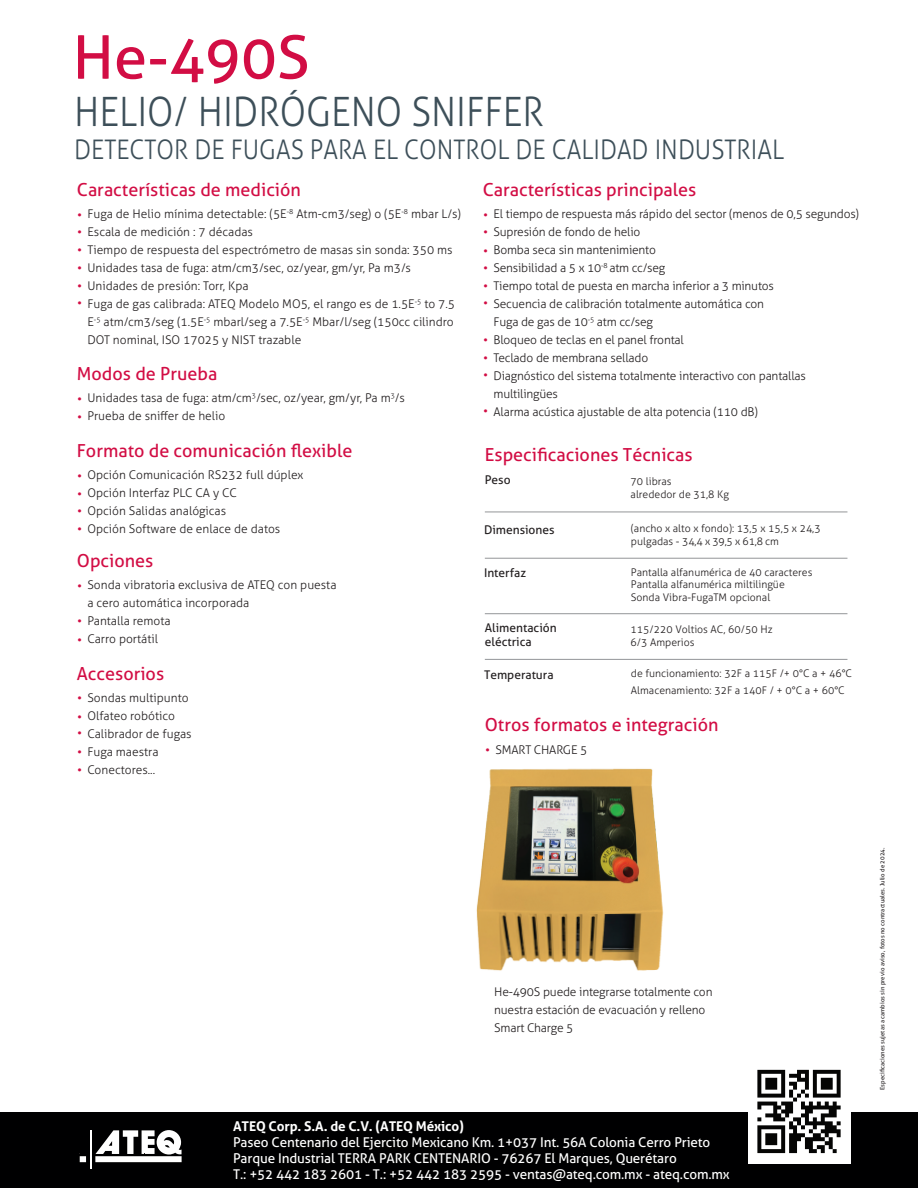
<style>
.page{position:relative;width:918px;height:1188px;background:#fff}
.page>*{position:absolute;margin:0;border:0;box-sizing:border-box;transform-origin:0 0}
.t1{font:60px "Aller";color:#d20d44}
.t2{font:300 40.5px "Aller";color:#3d4f59;scale:.9 1}
.t3{font:300 27px "Aller";color:#3d4f59;scale:.9 1}
.t4{font:18px "Aller";color:#d20d44}
.t5{font:13.5px/16.2px "Aller";letter-spacing:-.01em;color:#fff}
.t6{font:700 13.5px "Aller";letter-spacing:-.01em;color:#fff}
.t7{font:300 13.5px/17.7px "Aller";color:#d20d44}
.t8{font:300 12px/18px "Aller";letter-spacing:-.01em;color:#231f20}
.t9{font:12px/14.4px "Aller";color:#231f20}
.t10{font:300 10.5px/12.6px "Aller";color:#231f20}
.t11{font:6px "Aller";color:#231f20}
</style>
<div class="page">
<div style="left:0;top:1112px;width:918px;height:76px;background:#000001"></div>
<div style="left:749px;top:1062px;width:102px;height:102px;background:#fff"></div>
<hr style="left:90px;top:1131px;width:2px;height:38px;background:#fff">
<svg style="left:79px;top:1130px;width:103px;height:32px"></svg>
<svg style="left:757px;top:1070px;width:84px;height:83px"></svg>
<hr style="left:485px;top:512px;width:362px;height:1px;background:#939598">
<hr style="left:485px;top:558px;width:362px;height:1px;background:#939598">
<hr style="left:485px;top:613px;width:362px;height:1px;background:#939598">
<hr style="left:485px;top:659px;width:362px;height:1px;background:#939598">
<img style="left:476px;top:768px;width:188px;height:203px">
<h1 class="t1" style="left:73px;top:21px;width:238px">He-490S</h1>
<h2 class="t2" style="left:74px;top:88px;width:523px">HELIO/ HIDRÓGENO SNIFFER</h2>
<h3 class="t3" style="left:74px;top:133px;width:790px">DETECTOR DE FUGAS PARA EL CONTROL DE CALIDAD INDUSTRIAL</h3>
<h3 class="t4" style="left:77px;top:178px;width:226px">Características de medición</h3>
<p class="t7" style="left:77px;top:206px;width:7px;text-align:justify">• • • • • •</p>
<p class="t8" style="left:87px;top:205px;width:375px">Fuga de Helio mínima detectable: (5E<sup>-8</sup> Atm-cm3/seg) o (5E<sup>-8</sup> mbar L/s)<br>Escala de medición : 7 décadas<br>Tiempo de respuesta del espectrómetro de masas sin sonda: 350 ms Unidades tasa de fuga: atm/cm3/sec, oz/year, gm/yr, Pa m3/s Unidades de presión: Torr, Kpa<br>Fuga de gas calibrada: ATEQ Modelo MO5, el rango es de 1.5E<sup>-5</sup> to 7.5<br>E<sup>-5</sup> atm/cm3/seg (1.5E<sup>-5</sup> mbarl/seg a 7.5E<sup>-5</sup> Mbar/l/seg (150cc cilindro DOT nominal, ISO 17025 y NIST trazable</p>
<h3 class="t4" style="left:77px;top:363px;width:142px">Modos de Prueba</h3>
<p class="t7" style="left:77px;top:390px;width:7px;line-height:18.1px">• •</p>
<p class="t8" style="left:87px;top:389px;width:319px">Unidades tasa de fuga: atm/cm<sup>3</sup>/sec, oz/year, gm/yr, Pa m<sup>3</sup>/s<br>Prueba de sniffer de helio</p>
<h3 class="t4" style="left:77px;top:440px;width:277px">Formato de comunicación flexible</h3>
<p class="t7" style="left:77px;top:467px;width:7px">•</p>
<p class="t7" style="left:77px;top:503px;width:7px">• •</p>
<p class="t8" style="left:87px;top:466px;width:218px">Opción Comunicación RS232 full dúplex<br>Opción Interfaz PLC CA y CC<br>Opción Salidas analógicas<br>Opción Software de enlace de datos</p>
<h3 class="t4" style="left:77px;top:550px;width:78px">Opciones</h3>
<p class="t7" style="left:77px;top:577px;width:7px">•</p>
<p class="t7" style="left:77px;top:613px;width:7px;line-height:18.1px">• •</p>
<p class="t7" style="left:77px;top:485px;width:7px">•</p>
<p class="t8" style="left:87px;top:576px;width:251px">Sonda vibratoria exclusiva de ATEQ con puesta a cero automática incorporada<br>Pantalla remota<br>Carro portátil</p>
<h3 class="t4" style="left:77px;top:662px;width:89px">Accesorios</h3>
<p class="t7" style="left:77px;top:690px;width:7px">•</p>
<p class="t8" style="left:87px;top:688px;width:106px">Sondas multipunto<br>Olfateo robótico<br>Calibrador de fugas<br>Fuga maestra<br>Conectores...</p>
<p class="t7" style="left:77px;top:709px;width:7px;line-height:16.8px">• •</p>
<p class="t7" style="left:77px;top:743px;width:7px">• •</p>
<h3 class="t4" style="left:483px;top:178px;width:215px">Características principales</h3>
<p class="t8" style="left:494px;top:205px;width:367px">El tiempo de respuesta más rápido del sector (menos de 0,5 segundos)<br>Supresión de fondo de helio<br>Bomba seca sin mantenimiento<br>Sensibilidad a 5 x 10<sup>-8</sup> atm cc/seg<br>Tiempo total de puesta en marcha inferior a 3 minutos<br>Secuencia de calibración totalmente automática con<br>Fuga de gas de 10<sup>-5</sup> atm cc/seg<br>Bloqueo de teclas en el panel frontal<br>Teclado de membrana sellado<br>Diagnóstico del sistema totalmente interactivo con pantallas multilingües<br>Alarma acústica ajustable de alta potencia (110 dB)</p>
<p class="t7" style="left:483px;top:206px;width:7px">•</p>
<p class="t7" style="left:483px;top:224px;width:7px">•</p>
<p class="t7" style="left:483px;top:242px;width:7px">•</p>
<p class="t7" style="left:483px;top:259px;width:7px">•</p>
<p class="t7" style="left:483px;top:277px;width:7px">• •</p>
<p class="t7" style="left:483px;top:332px;width:7px;text-align:justify">• • •</p>
<p class="t7" style="left:483px;top:403px;width:7px">•</p>
<h3 class="t4" style="left:485px;top:443px;width:209px">Especificaciones Técnicas</h3>
<p class="t9" style="left:485px;top:472px;width:27px">Peso</p>
<p class="t10" style="left:631px;top:475px;width:100px">70 libras<br>alrededor de 31,8 Kg</p>
<p class="t9" style="left:484px;top:522px;width:72px">Dimensiones</p>
<p class="t10" style="left:631px;top:522px;width:191px">(ancho x alto x fondo): 13,5 x 15,5 x 24,3 pulgadas - 34,4 x 39,5 x 61,8 cm</p>
<p class="t9" style="left:484px;top:566px;width:44px">Interfaz</p>
<p class="t10" style="left:631px;top:566px;width:183px">Pantalla alfanumérica de 40 caracteres<br>Pantalla alfanumérica miltilingüe<br>Sonda Vibra-FugaTM opcional</p>
<p class="t9" style="left:485px;top:620px;width:73px">Alimentación eléctrica</p>
<p class="t10" style="left:631px;top:623px;width:143px">115/220 Voltios AC, 60/50 Hz<br>6/3 Amperios</p>
<p class="t9" style="left:484px;top:667px;width:71px">Temperatura</p>
<p class="t10" style="left:631px;top:665px;width:223px;line-height:16.5px">de funcionamiento: 32F a 115F /+ 0°C a + 46°C<br>Almacenamiento: 32F a 140F / + 0°C a + 60°C</p>
<h3 class="t4" style="left:485px;top:714px;width:235px">Otros formatos e integración</h3>
<p class="t8" style="left:496px;top:741px;width:93px">SMART CHARGE 5</p>
<p class="t7" style="left:485px;top:742px;width:7px">•</p>
<p class="t8" style="left:494px;top:982px;width:220px">He-490S puede integrarse totalmente con nuestra estación de evacuación y relleno<br>Smart Charge 5</p>
<p class="t6" style="left:233px;top:1117px;width:232px">ATEQ Corp. S.A. de C.V. (ATEQ México)</p>
<p class="t5" style="left:233px;top:1134px;width:498px">Paseo Centenario del Ejercito Mexicano Km. 1+037 Int. 56A Colonia Cerro Prieto<br>Parque Industrial TERRA PARK CENTENARIO - 76267 El Marques, Querétaro<br>T.: +52 442 183 2601 - T.: +52 442 183 2595 - ventas@ateq.com.mx - ateq.com.mx</p>
<p class="t11" style="left:879px;top:1090px;width:244px;rotate:-90deg">Especificaciones sujetas a cambios sin previo aviso, fotos no contractuales. Julio de 2024.</p>
</div>
